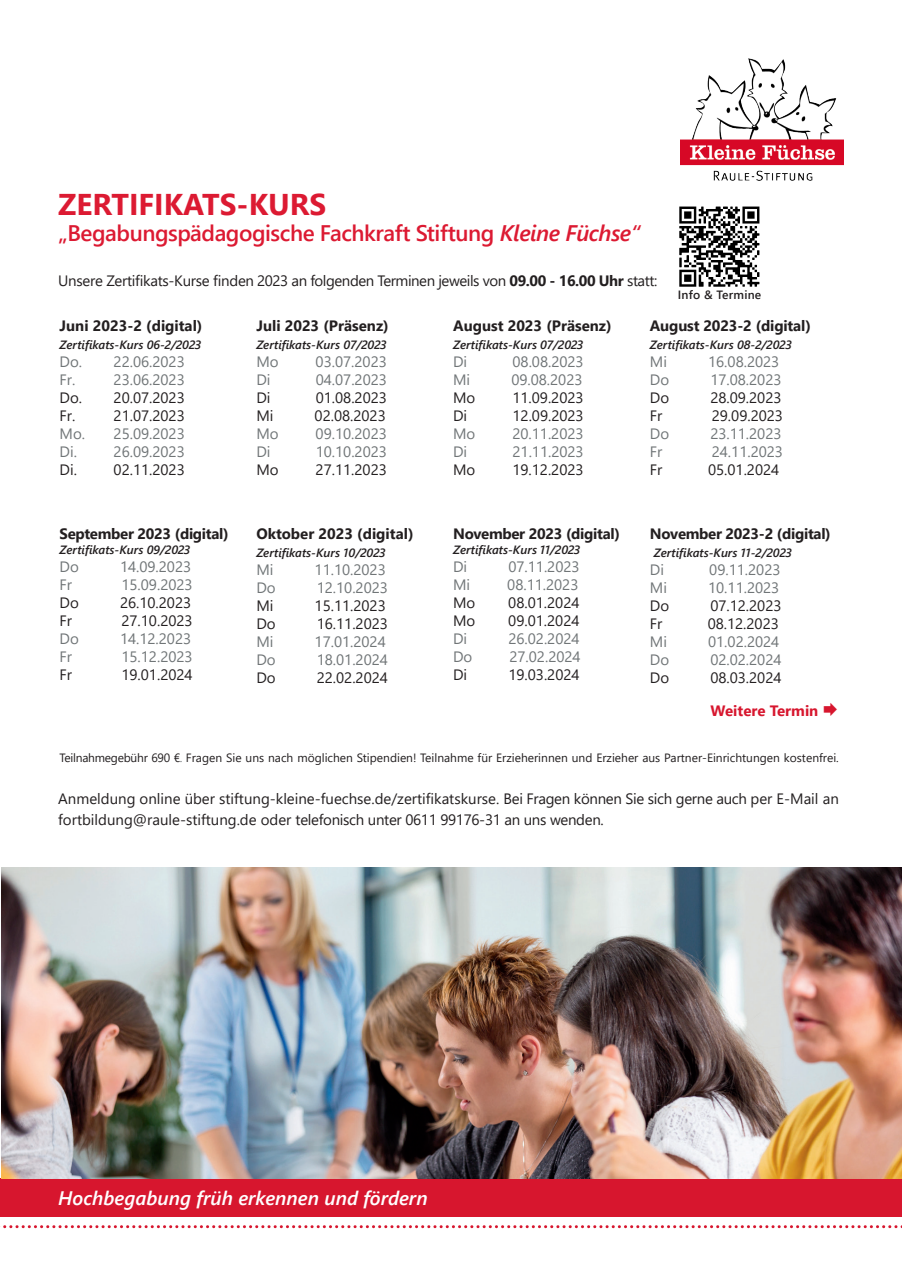
<style>
.page{position:relative;width:902px;height:1272px;background:#fff}
.page>*{position:absolute;margin:0;border:0;box-sizing:border-box;transform-origin:0 0}
.t1{font:700 30px "Segoe UI";color:#dc1a32}
.t2{font:600 22.5px "Segoe UI";letter-spacing:-.02em;color:#dc1a32}
.t3{font:italic 600 19.5px "Segoe UI";color:#fff}
.t4{font:15px/20.7px "Segoe UI";color:#231f20}
.t5{font:15px/18px "Segoe UI";color:#707577}
.t6{font:700 15px "Segoe UI";letter-spacing:-.01em;color:#231f20}
.t7{font:15px "Segoe UI";letter-spacing:-.03em;color:#231f20}
.t8{font:700 15px "Segoe UI";color:#d7162e}
.t9{font:italic 600 12px "Segoe UI";color:#231f20}
.t10{font:12px "Segoe UI";color:#231f20}
.t11{font:600 12px "Segoe UI";letter-spacing:.02em;color:#231f20}
.s1{font-style:italic}
.s2{font-weight:700}
.s3{color:#707577}
</style>
<div class="page">
<svg style="left:0;top:1225px;width:902px;height:3px"></svg>
<div style="left:0;top:1178px;width:901px;height:38px;background:#d7162e"></div>
<img style="left:1px;top:867px;width:900px;height:311px">
<img style="left:679px;top:206px;width:81px;height:81px">
<img style="left:680px;top:58px;width:163px;height:122px">
<h1 class="t1" style="left:58px;top:176px;width:269px">ZERTIFIKATS-KURS</h1>
<h2 class="t2" style="left:58px;top:212px;width:583px">„Begabungspädagogische Fachkraft Stiftung <span class="s1">Kleine Füchse“</span></h2>
<p class="t7" style="left:58px;top:266px;width:600px">Unsere Zertifikats-Kurse finden 2023 an folgenden Terminen jeweils von <span class="s2">09.00 - 16.00 Uhr</span> statt:</p>
<p class="t11" style="left:677px;top:283px;width:85px">Info &amp; Termine</p>
<p class="t6" style="left:60px;top:311px;width:144px">Juni 2023-2 (digital)</p>
<p class="t9" style="left:60px;top:333px;width:143px">Zertifikats-Kurs 06-2/2023</p>
<p class="t5" style="left:60px;top:351px;width:127px">Do. 22.06.2023<br>Fr.</p>
<p class="t5" style="left:114px;top:369px;width:73px">23.06.2023</p>
<p class="t4" style="left:60px;top:387px;width:127px;line-height:18px">Do. 20.07.2023<br>Fr.</p>
<p class="t4" style="left:114px;top:404px;width:73px">21.07.2023</p>
<p class="t5" style="left:60px;top:423px;width:127px">Mo. 25.09.2023<br>Di.</p>
<p class="t5" style="left:114px;top:441px;width:73px">26.09.2023</p>
<p class="t4" style="left:60px;top:458px;width:19px">Di.</p>
<p class="t4" style="left:114px;top:458px;width:73px">02.11.2023</p>
<p class="t6" style="left:60px;top:519px;width:171px">September 2023 (digital)</p>
<p class="t9" style="left:60px;top:538px;width:132px">Zertifikats-Kurs 09/2023</p>
<p class="t5" style="left:60px;top:556px;width:21px">Do</p>
<p class="t5" style="left:120px;top:556px;width:73px">14.09.2023</p>
<p class="t5" style="left:60px;top:574px;width:14px">Fr</p>
<p class="t5" style="left:121px;top:574px;width:73px">15.09.2023</p>
<p class="t4" style="left:60px;top:590px;width:21px">Do</p>
<p class="t4" style="left:120px;top:590px;width:73px">26.10.2023</p>
<p class="t4" style="left:60px;top:608px;width:14px">Fr</p>
<p class="t4" style="left:121px;top:608px;width:73px">27.10.2023</p>
<p class="t5" style="left:60px;top:628px;width:21px">Do</p>
<p class="t5" style="left:120px;top:628px;width:73px">14.12.2023</p>
<p class="t5" style="left:60px;top:646px;width:14px">Fr</p>
<p class="t5" style="left:121px;top:646px;width:73px">15.12.2023</p>
<p class="t4" style="left:60px;top:662px;width:14px">Fr</p>
<p class="t4" style="left:121px;top:662px;width:73px">19.01.2024</p>
<p class="t6" style="left:256px;top:311px;width:134px">Juli 2023 (Präsenz)</p>
<p class="t9" style="left:256px;top:333px;width:131px">Zertifikats-Kurs 07/2023</p>
<p class="t5" style="left:256px;top:351px;width:24px">Mo</p>
<p class="t5" style="left:315px;top:351px;width:73px">03.07.2023</p>
<p class="t5" style="left:256px;top:369px;width:16px">Di</p>
<p class="t5" style="left:316px;top:369px;width:73px">04.07.2023</p>
<p class="t4" style="left:256px;top:386px;width:16px">Di</p>
<p class="t4" style="left:316px;top:386px;width:73px">01.08.2023</p>
<p class="t4" style="left:256px;top:404px;width:19px">Mi</p>
<p class="t4" style="left:314px;top:404px;width:73px">02.08.2023</p>
<p class="t5" style="left:256px;top:423px;width:24px">Mo</p>
<p class="t5" style="left:315px;top:423px;width:73px">09.10.2023</p>
<p class="t5" style="left:256px;top:441px;width:16px">Di</p>
<p class="t5" style="left:316px;top:441px;width:73px">10.10.2023</p>
<p class="t4" style="left:256px;top:458px;width:24px">Mo</p>
<p class="t4" style="left:315px;top:458px;width:73px">27.11.2023</p>
<p class="t6" style="left:256px;top:519px;width:159px">Oktober 2023 (digital)</p>
<p class="t9" style="left:256px;top:541px;width:130px">Zertifikats-Kurs 10/2023</p>
<p class="t5" style="left:256px;top:559px;width:19px">Mi</p>
<p class="t5" style="left:314px;top:559px;width:73px">11.10.2023</p>
<p class="t5" style="left:256px;top:577px;width:21px">Do</p>
<p class="t5" style="left:317px;top:577px;width:73px">12.10.2023</p>
<p class="t4" style="left:256px;top:594px;width:19px">Mi</p>
<p class="t4" style="left:314px;top:594px;width:73px">15.11.2023</p>
<p class="t4" style="left:256px;top:612px;width:21px">Do</p>
<p class="t4" style="left:317px;top:612px;width:73px">16.11.2023</p>
<p class="t5" style="left:256px;top:631px;width:19px">Mi</p>
<p class="t5" style="left:314px;top:631px;width:73px">17.01.2024</p>
<p class="t5" style="left:256px;top:649px;width:21px">Do</p>
<p class="t5" style="left:317px;top:649px;width:73px">18.01.2024</p>
<p class="t4" style="left:256px;top:666px;width:21px">Do</p>
<p class="t4" style="left:317px;top:666px;width:73px">22.02.2024</p>
<p class="t6" style="left:453px;top:311px;width:160px">August 2023 (Präsenz)</p>
<p class="t9" style="left:453px;top:333px;width:131px">Zertifikats-Kurs 07/2023</p>
<p class="t5" style="left:453px;top:351px;width:16px">Di</p>
<p class="t5" style="left:512px;top:351px;width:73px">08.08.2023</p>
<p class="t5" style="left:453px;top:369px;width:19px">Mi</p>
<p class="t5" style="left:511px;top:369px;width:73px">09.08.2023</p>
<p class="t4" style="left:453px;top:386px;width:24px">Mo</p>
<p class="t4" style="left:512px;top:386px;width:73px">11.09.2023</p>
<p class="t4" style="left:453px;top:404px;width:16px">Di</p>
<p class="t4" style="left:512px;top:404px;width:73px">12.09.2023</p>
<p class="t5" style="left:453px;top:423px;width:24px">Mo</p>
<p class="t5" style="left:512px;top:423px;width:73px">20.11.2023</p>
<p class="t5" style="left:453px;top:441px;width:16px">Di</p>
<p class="t5" style="left:512px;top:441px;width:73px">21.11.2023</p>
<p class="t4" style="left:453px;top:458px;width:24px">Mo</p>
<p class="t4" style="left:512px;top:458px;width:73px">19.12.2023</p>
<p class="t6" style="left:453px;top:519px;width:168px">November 2023 (digital)</p>
<p class="t9" style="left:453px;top:538px;width:128px">Zertifikats-Kurs 11/2023</p>
<p class="t5" style="left:453px;top:556px;width:16px">Di</p>
<p class="t5" style="left:508px;top:556px;width:73px">07.11.2023</p>
<p class="t5" style="left:453px;top:574px;width:19px">Mi</p>
<p class="t5" style="left:507px;top:574px;width:73px">08.11.2023</p>
<p class="t4" style="left:453px;top:590px;width:24px">Mo</p>
<p class="t4" style="left:508px;top:590px;width:73px">08.01.2024</p>
<p class="t4" style="left:453px;top:608px;width:24px">Mo</p>
<p class="t4" style="left:508px;top:608px;width:73px">09.01.2024</p>
<p class="t5" style="left:453px;top:628px;width:16px">Di</p>
<p class="t5" style="left:508px;top:628px;width:73px">26.02.2024</p>
<p class="t5" style="left:453px;top:646px;width:21px">Do</p>
<p class="t5" style="left:509px;top:646px;width:73px">27.02.2024</p>
<p class="t4" style="left:453px;top:662px;width:16px">Di</p>
<p class="t4" style="left:508px;top:662px;width:73px">19.03.2024</p>
<p class="t6" style="left:649px;top:311px;width:162px">August 2023-2 (digital)</p>
<p class="t9" style="left:649px;top:333px;width:143px">Zertifikats-Kurs 08-2/2023</p>
<p class="t5" style="left:649px;top:351px;width:19px">Mi</p>
<p class="t5" style="left:708px;top:351px;width:73px">16.08.2023</p>
<p class="t5" style="left:649px;top:369px;width:21px">Do</p>
<p class="t5" style="left:710px;top:369px;width:73px">17.08.2023</p>
<p class="t4" style="left:649px;top:386px;width:21px">Do</p>
<p class="t4" style="left:710px;top:386px;width:73px">28.09.2023</p>
<p class="t4" style="left:649px;top:404px;width:14px">Fr</p>
<p class="t4" style="left:711px;top:404px;width:73px">29.09.2023</p>
<p class="t5" style="left:649px;top:423px;width:21px">Do</p>
<p class="t5" style="left:710px;top:423px;width:73px">23.11.2023</p>
<p class="t5" style="left:649px;top:441px;width:14px">Fr</p>
<p class="t5" style="left:711px;top:441px;width:73px">24.11.2023</p>
<p class="t4" style="left:649px;top:458px;width:14px">Fr</p>
<p class="t4" style="left:708px;top:458px;width:73px">05.01.2024</p>
<p class="t6" style="left:649px;top:519px;width:182px">November 2023-2 (digital)</p>
<p class="t9" style="left:653px;top:541px;width:139px">Zertifikats-Kurs 11-2/2023</p>
<p class="t5" style="left:649px;top:559px;width:16px">Di</p>
<p class="t5" style="left:709px;top:559px;width:73px">09.11.2023</p>
<p class="t5" style="left:649px;top:577px;width:19px">Mi</p>
<p class="t5" style="left:708px;top:577px;width:73px">10.11.2023</p>
<p class="t4" style="left:649px;top:594px;width:21px">Do</p>
<p class="t4" style="left:710px;top:594px;width:73px">07.12.2023</p>
<p class="t4" style="left:649px;top:612px;width:14px">Fr</p>
<p class="t4" style="left:707px;top:612px;width:73px">08.12.2023</p>
<p class="t5" style="left:649px;top:631px;width:19px">Mi</p>
<p class="t5" style="left:708px;top:631px;width:73px">01.02.2024</p>
<p class="t5" style="left:649px;top:649px;width:21px">Do</p>
<p class="t5" style="left:710px;top:649px;width:73px">02.02.2024</p>
<p class="t4" style="left:649px;top:666px;width:21px">Do</p>
<p class="t4" style="left:710px;top:666px;width:73px">08.03.2024</p>
<p class="t8" style="left:710px;top:696px;width:109px">Weitere Termin</p>
<p class="t10" style="left:60px;top:746px;width:780px">Teilnahmegebühr 690 €<span class="s3">.</span> Fragen Sie uns nach möglichen Stipendien! Teilnahme für Erzieherinnen und Erzieher aus Partner-Einrichtungen kostenfrei.</p>
<p class="t4" style="left:58px;top:786px;width:782px">Anmeldung online über stiftung-kleine-fuechse.de/zertifikatskurse. Bei Fragen können Sie sich gerne auch per E-Mail an fortbildung@raule-stiftung.de oder telefonisch unter 0611 99176-31 an uns wenden.</p>
<h3 class="t3" style="left:58px;top:1179px;width:371px">Hochbegabung früh erkennen und fördern</h3>
</div>
